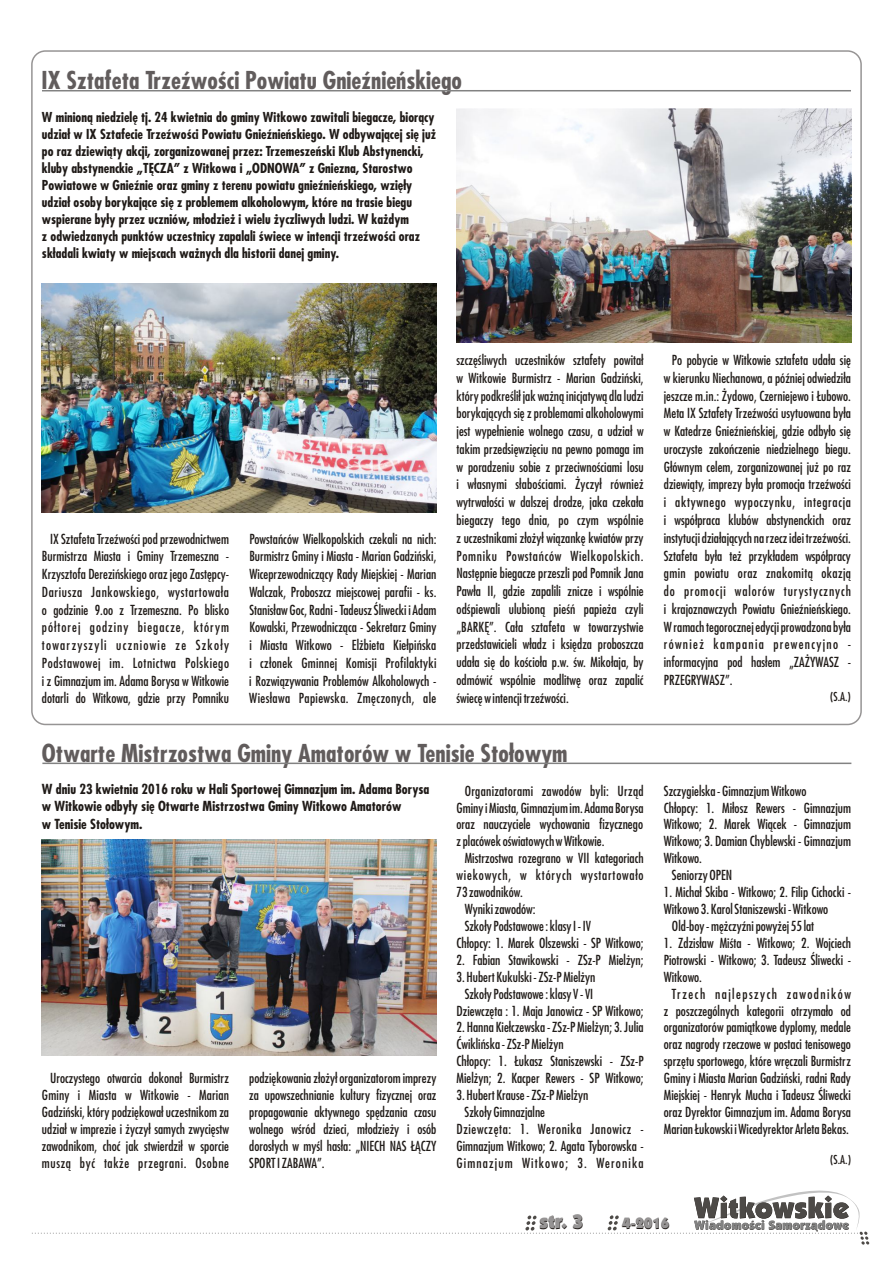
<style>
.page{position:relative;width:893px;height:1263px;background:#fff}
.page>*{position:absolute;margin:0;border:0;box-sizing:border-box;transform-origin:0 0}
.t1{font:700 24px "Fujiyama";color:#615c5c}
.t2{font:900 19.5px "Kabel IT Cby BT";color:#1f1a17}
.t3{font:900 15px "Kabel IT Cby BT";color:#1f1a17}
.t4{font:13.5px/17.7px "Fujiyama";color:#1f1a17;text-align:justify}
.t5{font:700 13.5px/17.2px "Fujiyama";color:#1f1a17}
.t6{font:13.5px "Fujiyama";letter-spacing:.02em;color:#1f1a17}
.t7{font:13.5px "Fujiyama";letter-spacing:.055em;color:#1f1a17}
.t8{font:13.5px "Fujiyama";letter-spacing:.045em;color:#1f1a17}
.t9{font:13.5px "Fujiyama";letter-spacing:.085em;color:#1f1a17}
.t10{font:13.5px "Fujiyama";letter-spacing:.105em;color:#1f1a17}
.t11{font:700 13.35px/17px "Fujiyama";color:#1f1a17}
.t12{font:12px "Fujiyama";color:#1f1a17}
</style>
<div class="page">
<svg style="left:32px;top:1190px;width:837px;height:54px"></svg>
<hr style="left:42px;top:90px;width:809px;height:1px;background:#828282">
<img style="left:457px;top:108px;width:394px;height:235px">
<img style="left:42px;top:283px;width:394px;height:230px">
<hr style="left:42px;top:762px;width:809px;height:2px;background:#828282">
<img style="left:42px;top:839px;width:394px;height:217px">
<h1 class="t1" style="left:42px;top:71px;width:422px">IX Sztafeta Trzeźwości Powiatu Gnieźnieńskiego</h1>
<p class="t11" style="left:42px;top:110px;width:396px">W minioną niedzielę tj. 24 kwietnia do gminy Witkowo zawitali biegacze, biorący udział w IX Sztafecie Trzeźwości Powiatu Gnieźnieńskiego. W odbywającej się już po raz dziewiąty akcji, zorganizowanej przez: Trzemeszeński Klub Abstynencki, kluby abstynenckie „TĘCZA” z Witkowa i „ODNOWA” z Gniezna, Starostwo Powiatowe w Gnieźnie oraz gminy z terenu powiatu gnieźnieńskiego, wzięły udział osoby borykające się z problemem alkoholowym, które na trasie biegu wspierane były przez uczniów, młodzież i wielu życzliwych ludzi. W każdym<br>z odwiedzanych punktów uczestnicy zapalali świece w intencji trzeźwości oraz składali kwiaty w miejscach ważnych dla historii danej gminy.</p>
<p class="t4" style="left:42px;top:531px;width:189px;text-indent:8px">IX Sztafeta Trzeźwości pod przewodnictwem Burmistrza Miasta i Gminy Trzemeszna - Krzysztofa Derezińskiego oraz jego Zastępcy-Dariusza Jankowskiego, wystartowała o godzinie 9.oo z Trzemeszna. Po blisko półtorej godziny biegacze, którym towarzyszyli uczniowie ze Szkoły Podstawowej im. Lotnictwa Polskiego i z Gimnazjum im. Adama Borysa w Witkowie dotarli do Witkowa, gdzie przy Pomniku</p>
<p class="t4" style="left:249px;top:531px;width:189px">Powstańców Wielkopolskich czekali na nich:<br>Burmistrz Gminy i Miasta - Marian Gadziński, Wiceprzewodniczący Rady Miejskiej - Marian Walczak, Proboszcz miejscowej parafii - ks.<br>Stanisław Goc, Radni - Tadeusz Śliwecki i Adam Kowalski, Przewodnicząca - Sekretarz Gminy i Miasta Witkowo - Elżbieta Kiełpińska i członek Gminnej Komisji Profilaktyki i Rozwiązywania Problemów Alkoholowych - Wiesława Papiewska. Zmęczonych, ale</p>
<p class="t4" style="left:457px;top:352px;width:189px">szczęśliwych uczestników sztafety powitał w Witkowie Burmistrz - Marian Gadziński, który podkreślił jak ważną inicjatywą dla ludzi borykających się z problemami alkoholowymi jest wypełnienie wolnego czasu, a udział w takim przedsięwzięciu na pewno pomaga im w poradzeniu sobie z przeciwnościami losu i własnymi słabościami. Życzył również wytrwałości w dalszej drodze, jaka czekała biegaczy tego dnia, po czym wspólnie z uczestnikami złożył wiązankę kwiatów przy Pomniku Powstańców Wielkopolskich.<br>Następnie biegacze przeszli pod Pomnik Jana Pawła II, gdzie zapalili znicze i wspólnie odśpiewali ulubioną pieśń papieża czyli „BARKĘ”. Cała sztafeta w towarzystwie przedstawicieli władz i księdza proboszcza udała się do kościoła p.w. św. Mikołaja, by odmówić wspólnie modlitwę oraz zapalić świecę w intencji trzeźwości.</p>
<p class="t4" style="left:664px;top:352px;width:189px;text-indent:8px">Po pobycie w Witkowie sztafeta udała się w kierunku Niechanowa, a później odwiedziła jeszcze m.in.: Żydowo, Czerniejewo i Łubowo.<br>Meta IX Sztafety Trzeźwości usytuowana była w Katedrze Gnieźnieńskiej, gdzie odbyło się uroczyste zakończenie niedzielnego biegu.<br>Głównym celem, zorganizowanej już po raz dziewiąty, imprezy była promocja trzeźwości i aktywnego wypoczynku, integracja i współpraca klubów abstynenckich oraz instytucji działających na rzecz idei trzeźwości.<br>Sztafeta była też przykładem współpracy gmin powiatu oraz znakomitą okazją do promocji walorów turystycznych i krajoznawczych Powiatu Gnieźnieńskiego.<br>Wramach tegorocznej edycji prowadzona była również kampania prewencyjno - informacyjna pod hasłem „ZAŻYWASZ - PRZEGRYWASZ”.</p>
<p class="t12" style="left:830px;top:692px;width:22px">(S.A.)</p>
<h1 class="t1" style="left:42px;top:744px;width:527px">Otwarte Mistrzostwa Gminy Amatorów w Tenisie Stołowym</h1>
<p class="t5" style="left:42px;top:782px;width:389px">W dniu 23 kwietnia 2016 roku w Hali Sportowej Gimnazjum im. Adama Borysa w Witkowie odbyły się Otwarte Mistrzostwa Gminy Witkowo Amatorów<br>w Tenisie Stołowym.</p>
<p class="t6" style="left:465px;top:785px;width:180px">Organizatorami zawodów byli: Urząd</p>
<p class="t4" style="left:457px;top:800px;width:189px">Gminy i Miasta, Gimnazjum im. Adama Borysa</p>
<p class="t4" style="left:457px;top:817px;width:188px">oraz nauczyciele wychowania fizycznego</p>
<p class="t4" style="left:457px;top:834px;width:150px">zplacówek oświatowych w Witkowie.</p>
<p class="t4" style="left:465px;top:850px;width:180px">Mistrzostwa rozegrano w VII kategoriach</p>
<p class="t7" style="left:457px;top:870px;width:189px">wiekowych, w których wystartowało</p>
<p class="t4" style="left:457px;top:884px;width:68px">73 zawodników.</p>
<p class="t4" style="left:465px;top:901px;width:72px">Wyniki zawodów:</p>
<p class="t4" style="left:465px;top:918px;width:128px">Szkoły Podstawowe : klasy I - IV</p>
<p class="t4" style="left:457px;top:935px;width:189px">Chłopcy: 1. Marek Olszewski - SP Witkowo;</p>
<p class="t4" style="left:457px;top:952px;width:189px">2. Fabian Stawikowski - ZSz-P Mielżyn;</p>
<p class="t4" style="left:457px;top:969px;width:140px">3. Hubert Kukulski - ZSz-P Mielżyn</p>
<p class="t4" style="left:465px;top:986px;width:130px">Szkoły Podstawowe : klasy V - VI</p>
<p class="t4" style="left:457px;top:1003px;width:189px">Dziewczęta : 1. Maja Janowicz - SP Witkowo;</p>
<p class="t4" style="left:457px;top:1020px;width:189px;line-height:17px;text-align:left">2. Hanna Kiełczewska - ZSz-P Mielżyn; 3. Julia Ćwiklińska - ZSz-P Mielżyn<br>Chłopcy: 1. Łukasz Staniszewski - ZSz-P Mielżyn; 2. Kacper Rewers - SP Witkowo;</p>
<p class="t4" style="left:457px;top:1087px;width:133px">3. Hubert Krause - ZSz-P Mielżyn</p>
<p class="t4" style="left:465px;top:1104px;width:82px">Szkoły Gimnazjalne</p>
<p class="t8" style="left:457px;top:1123px;width:189px">Dziewczęta: 1. Weronika Janowicz -</p>
<p class="t4" style="left:457px;top:1138px;width:189px">Gimnazjum Witkowo; 2. Agata Tyborowska -</p>
<p class="t9" style="left:457px;top:1157px;width:189px">Gimnazjum Witkowo; 3. Weronika</p>
<p class="t4" style="left:42px;top:1071px;width:189px;line-height:17px;text-indent:8px">Uroczystego otwarcia dokonał Burmistrz Gminy i Miasta w Witkowie - Marian Gadziński, który podziękował uczestnikom za udział w imprezie i życzył samych zwycięstw zawodnikom, choć jak stwierdził w sporcie muszą być także przegrani. Osobne</p>
<p class="t4" style="left:249px;top:1071px;width:189px;line-height:17px">podziękowania złożył organizatorom imprezy za upowszechnianie kultury fizycznej oraz propagowanie aktywnego spędzania czasu wolnego wśród dzieci, młodzieży i osób dorosłych w myśl hasła: „NIECH NAS ŁĄCZY SPORT I ZABAWA”.</p>
<p class="t4" style="left:664px;top:783px;width:144px">Szczygielska - Gimnazjum Witkowo</p>
<p class="t4" style="left:664px;top:800px;width:189px">Chłopcy: 1. Miłosz Rewers - Gimnazjum</p>
<p class="t4" style="left:664px;top:817px;width:189px">Witkowo; 2. Marek Wiącek - Gimnazjum</p>
<p class="t4" style="left:664px;top:834px;width:189px">Witkowo; 3. Damian Chyblewski - Gimnazjum</p>
<p class="t4" style="left:664px;top:850px;width:40px">Witkowo.</p>
<p class="t4" style="left:672px;top:867px;width:62px">Seniorzy OPEN</p>
<p class="t4" style="left:664px;top:884px;width:189px">1. Michał Skiba - Witkowo; 2. Filip Cichocki -</p>
<p class="t4" style="left:664px;top:901px;width:166px">Witkowo 3. Karol Staniszewski - Witkowo</p>
<p class="t4" style="left:672px;top:918px;width:144px">Old-boy - mężczyźni powyżej 55 lat</p>
<p class="t4" style="left:664px;top:935px;width:189px">1. Zdzisław Miśta - Witkowo; 2. Wojciech</p>
<p class="t4" style="left:664px;top:952px;width:189px">Piotrowski - Witkowo; 3. Tadeusz Śliwecki -</p>
<p class="t4" style="left:664px;top:969px;width:40px">Witkowo.</p>
<p class="t10" style="left:672px;top:988px;width:180px">Trzech najlepszych zawodników</p>
<p class="t4" style="left:664px;top:1003px;width:189px">z poszczególnych kategorii otrzymało od</p>
<p class="t4" style="left:664px;top:1020px;width:189px">organizatorów pamiątkowe dyplomy, medale</p>
<p class="t4" style="left:664px;top:1037px;width:189px">oraz nagrody rzeczowe w postaci tenisowego</p>
<p class="t4" style="left:664px;top:1053px;width:189px">sprzętu sportowego, które wręczali Burmistrz</p>
<p class="t4" style="left:664px;top:1070px;width:189px">Gminy i Miasta Marian Gadziński, radni Rady</p>
<p class="t4" style="left:664px;top:1087px;width:189px">Miejskiej - Henryk Mucha i Tadeusz Śliwecki</p>
<p class="t4" style="left:664px;top:1104px;width:189px">oraz Dyrektor Gimnazjum im. Adama Borysa</p>
<p class="t4" style="left:664px;top:1121px;width:186px">Marian Łukowski i Wicedyrektor Arleta Bekas.</p>
<p class="t12" style="left:830px;top:1155px;width:22px">(S.A.)</p>
<h2 class="t2" style="left:540px;top:1214px;width:46px">str. 3</h2>
<p class="t3" style="left:622px;top:1218px;width:49px">4-2016</p>
</div>
